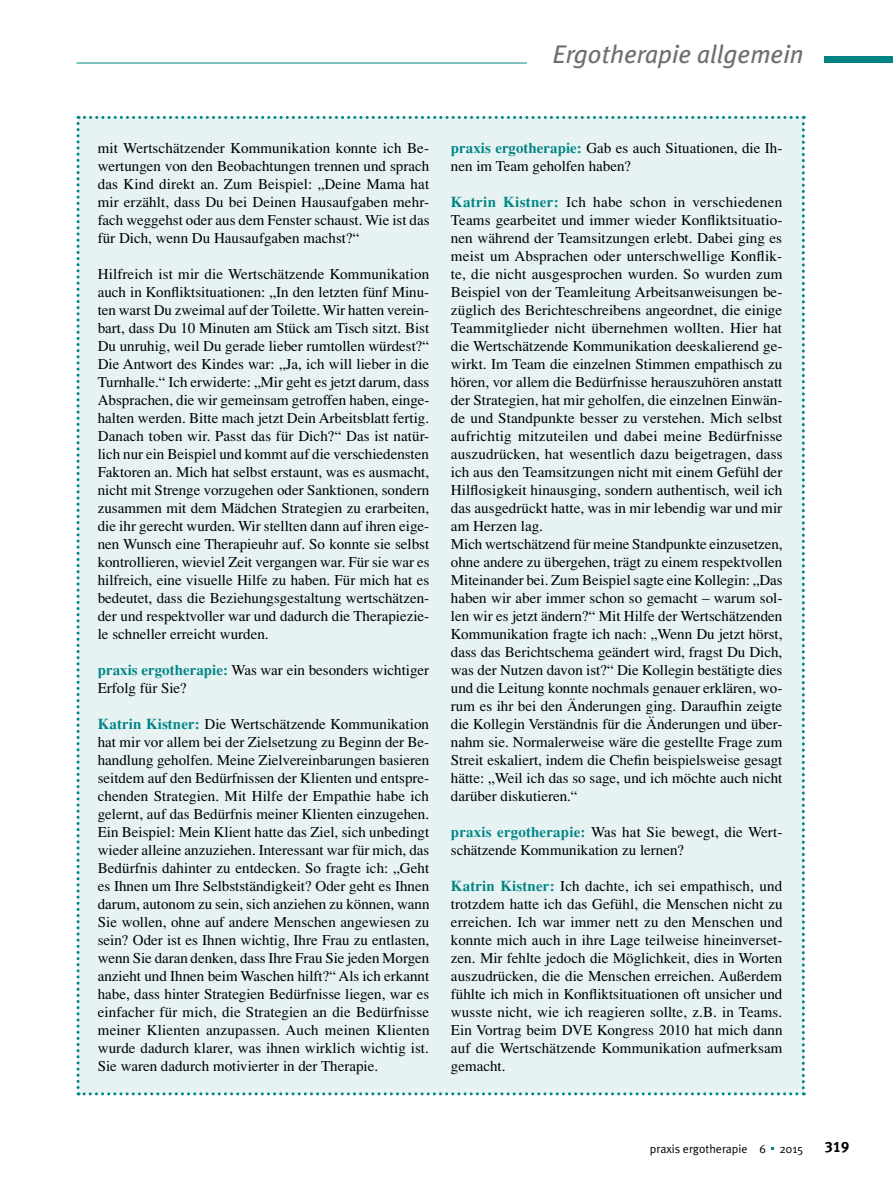
<style>
.page{position:relative;width:893px;height:1191px;background:#fff}
.page>*{position:absolute;margin:0;border:0;box-sizing:border-box;transform-origin:0 0}
.t1{font:italic 25.5px "Meta Plus";color:#6f6f6f}
.t2{font:15px/18px "Times";color:#000;text-align:justify}
.t3{font:15px "Meta Plus Bold Caps";color:#000}
.t4{font:12px "Meta Plus Normal";color:#000}
.s1{font-weight:700;color:#008584}
</style>
<div class="page">
<hr style="left:77px;top:63px;width:450px;height:1px;background:#008584">
<div style="left:825px;top:57px;width:68px;height:6px;background:#008584"></div>
<div style="left:77px;top:116px;width:728px;height:979px;background:#e7f2f3"></div>
<h1 class="t1" style="left:552px;top:39px;width:253px">Ergotherapie allgemein</h1>
<p class="t2" style="left:98px;top:139px;width:333px">mit Wertschätzender Kommunikation konnte ich Be&shy;wertungen von den Beobachtungen trennen und sprach das Kind direkt an. Zum Beispiel: „Deine Mama hat mir erzählt, dass Du bei Deinen Hausaufgaben mehr&shy;fach weggehst oder aus dem Fenster schaust. Wie ist das für Dich, wenn Du Hausaufgaben machst?“</p>
<p class="t2" style="left:98px;top:265px;width:333px">Hilfreich ist mir die Wertschätzende Kommunikation auch in Konfliktsituationen: „In den letzten fünf Minu&shy;ten warst Du zweimal auf der Toilette. Wir hatten verein&shy;bart, dass Du 10 Minuten am Stück am Tisch sitzt. Bist Du unruhig, weil Du gerade lieber rumtollen würdest?“ Die Antwort des Kindes war: „Ja, ich will lieber in die Turnhalle.“ Ich erwiderte: „Mir geht es jetzt darum, dass Absprachen, die wir gemeinsam getroffen haben, einge&shy;halten werden. Bitte mach jetzt Dein Arbeitsblatt fertig.<br>Danach toben wir. Passt das für Dich?“ Das ist natür&shy;lich nur ein Beispiel und kommt auf die verschiedensten Faktoren an. Mich hat selbst erstaunt, was es ausmacht, nicht mit Strenge vorzugehen oder Sanktionen, sondern zusammen mit dem Mädchen Strategien zu erarbeiten, die ihr gerecht wurden. Wir stellten dann auf ihren eige&shy;nen Wunsch eine Therapieuhr auf. So konnte sie selbst kontrollieren, wieviel Zeit vergangen war. Für sie war es hilfreich, eine visuelle Hilfe zu haben. Für mich hat es bedeutet, dass die Beziehungsgestaltung wertschätzen&shy;der und respektvoller war und dadurch die Therapiezie&shy;le schneller erreicht wurden.</p>
<p class="t2" style="left:98px;top:661px;width:333px"><span class="s1">praxis ergotherapie:</span> Was war ein besonders wichtiger<br>Erfolg für Sie?</p>
<p class="t2" style="left:98px;top:715px;width:333px"><span class="s1">Katrin Kistner:</span> Die Wertschätzende Kommunikation hat mir vor allem bei der Zielsetzung zu Beginn der Be&shy;handlung geholfen. Meine Zielvereinbarungen basieren seitdem auf den Bedürfnissen der Klienten und entspre&shy;chenden Strategien. Mit Hilfe der Empathie habe ich gelernt, auf das Bedürfnis meiner Klienten einzugehen.<br>Ein Beispiel: Mein Klient hatte das Ziel, sich unbedingt wieder alleine anzuziehen. Interessant war für mich, das Bedürfnis dahinter zu entdecken. So fragte ich: „Geht es Ihnen um Ihre Selbstständigkeit? Oder geht es Ihnen darum, autonom zu sein, sich anziehen zu können, wann Sie wollen, ohne auf andere Menschen angewiesen zu sein? Oder ist es Ihnen wichtig, Ihre Frau zu entlasten, wenn Sie daran denken, dass Ihre Frau Sie jeden Morgen anzieht und Ihnen beim Waschen hilft?“ Als ich erkannt habe, dass hinter Strategien Bedürfnisse liegen, war es einfacher für mich, die Strategien an die Bedürfnisse meiner Klienten anzupassen. Auch meinen Klienten wurde dadurch klarer, was ihnen wirklich wichtig ist.<br>Sie waren dadurch motivierter in der Therapie.</p>
<p class="t2" style="left:451px;top:139px;width:333px"><span class="s1">praxis ergotherapie:</span> Gab es auch Situationen, die Ih&shy;nen im Team geholfen haben?</p>
<p class="t2" style="left:451px;top:193px;width:333px;text-align:left"><span class="s1">Katrin Kistner:</span> Ich habe schon in verschiedenen Teams gearbeitet und immer wieder Konfliktsituatio&shy;nen während der Teamsitzungen erlebt. Dabei ging es meist um Absprachen oder unterschwellige Konflik&shy;te, die nicht ausgesprochen wurden. So wurden zum Beispiel von der Teamleitung Arbeitsanweisungen be&shy;züglich des Berichteschreibens angeordnet, die einige Teammitglieder nicht übernehmen wollten. Hier hat die Wertschätzende Kommunikation deeskalierend ge&shy;wirkt. Im Team die einzelnen Stimmen empathisch zu hören, vor allem die Bedürfnisse herauszuhören anstatt der Strategien, hat mir geholfen, die einzelnen Einwän&shy;de und Standpunkte besser zu verstehen. Mich selbst aufrichtig mitzuteilen und dabei meine Bedürfnisse auszudrücken, hat wesentlich dazu beigetragen, dass ich aus den Teamsitzungen nicht mit einem Gefühl der Hilflosigkeit hinausging, sondern authentisch, weil ich das ausgedrückt hatte, was in mir lebendig war und mir am Herzen lag.<br>Mich wertschätzend für meine Standpunkte einzusetzen, ohne andere zu übergehen, trägt zu einem respektvollen Miteinander bei. Zum Beispiel sagte eine Kollegin: „Das haben wir aber immer schon so gemacht – warum sol&shy;len wir es jetzt ändern?“ Mit Hilfe der Wertschätzenden Kommunikation fragte ich nach: „Wenn Du jetzt hörst, dass das Berichtschema geändert wird, fragst Du Dich, was der Nutzen davon ist?“ Die Kollegin bestätigte dies und die Leitung konnte nochmals genauer erklären, wo&shy;rum es ihr bei den Änderungen ging. Daraufhin zeigte die Kollegin Verständnis für die Änderungen und über&shy;nahm sie. Normalerweise wäre die gestellte Frage zum Streit eskaliert, indem die Chefin beispielsweise gesagt hätte: „Weil ich das so sage, und ich möchte auch nicht darüber diskutieren.“</p>
<p class="t2" style="left:451px;top:823px;width:333px"><span class="s1">praxis ergotherapie:</span> Was hat Sie bewegt, die Wert&shy;schätzende Kommunikation zu lernen?</p>
<p class="t2" style="left:451px;top:877px;width:333px"><span class="s1">Katrin Kistner:</span> Ich dachte, ich sei empathisch, und trotzdem hatte ich das Gefühl, die Menschen nicht zu erreichen. Ich war immer nett zu den Menschen und konnte mich auch in ihre Lage teilweise hineinverset&shy;zen. Mir fehlte jedoch die Möglichkeit, dies in Worten auszudrücken, die die Menschen erreichen. Außerdem fühlte ich mich in Konfliktsituationen oft unsicher und wusste nicht, wie ich reagieren sollte, z.B. in Teams.<br>Ein Vortrag beim DVE Kongress 2010 hat mich dann auf die Wertschätzende Kommunikation aufmerksam gemacht.</p>
<p class="t4" style="left:650px;top:1141px;width:155px">praxis ergotherapie 6 2015</p>
<p class="t3" style="left:825px;top:1138px;width:26px">319</p>
</div>
